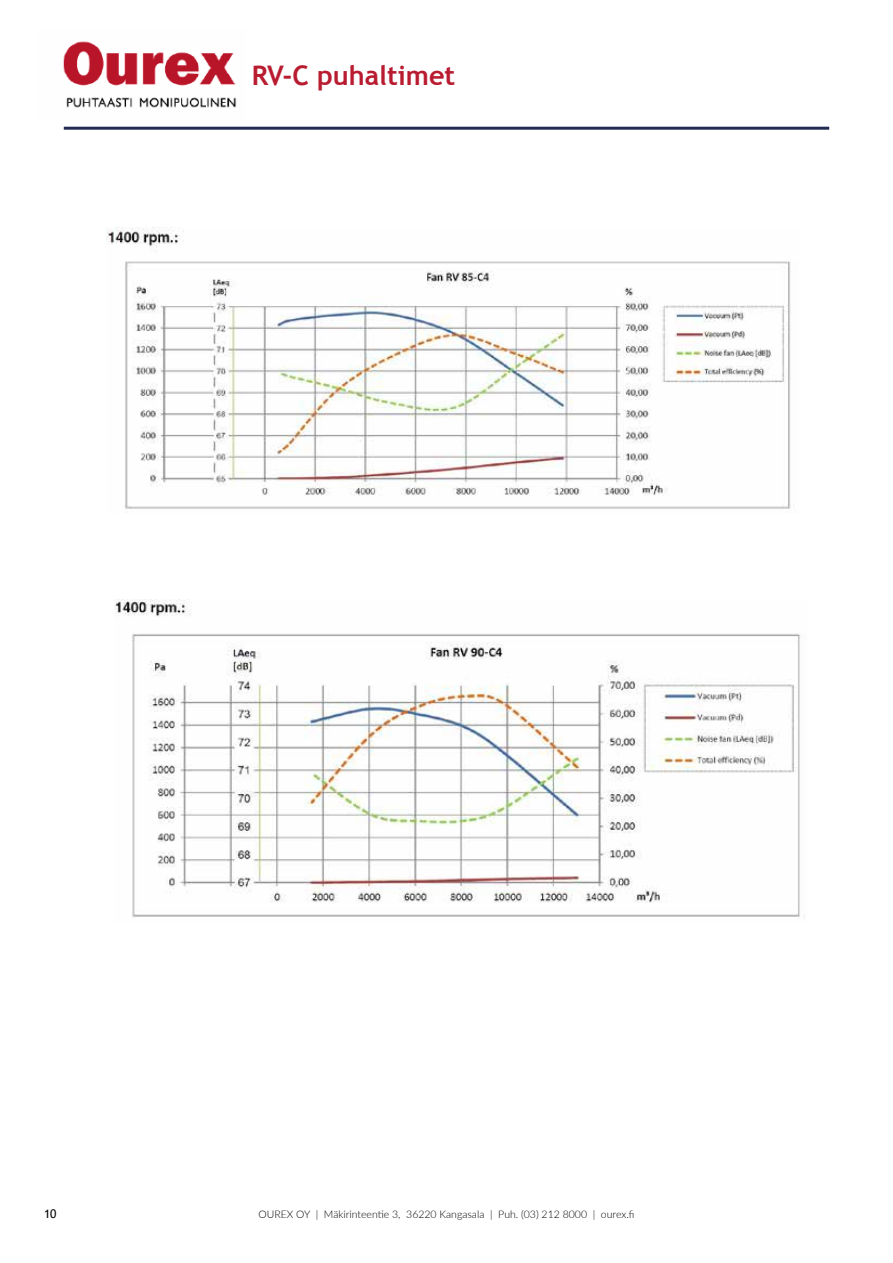
<style>
.page{position:relative;width:893px;height:1263px;background:#fff}
.page>*{position:absolute;margin:0;border:0;box-sizing:border-box;transform-origin:0 0}
.t1{font:700 27px "Trebuchet MS";color:#b91c30}
.t2{font:12px "Trebuchet MS";color:#000}
.t3{font:300 10.5px "Lato";color:#000}
</style>
<div class="page">
<hr style="left:64px;top:127px;width:765px;height:3px;background:#212b54">
<img style="left:63px;top:41px;width:174px;height:67px">
<img style="left:107px;top:227px;width:684px;height:286px">
<img style="left:115px;top:600px;width:690px;height:318px">
<h1 class="t1" style="left:252px;top:59px;width:205px">RV-C puhaltimet</h1>
<p class="t2" style="left:44px;top:1207px;width:14px">10</p>
<p class="t3" style="left:258px;top:1207px;width:378px">OUREX OY | Mäkirinteentie 3, 36220 Kangasala | Puh. (03) 212 8000 | ourex.fi</p>
</div>
